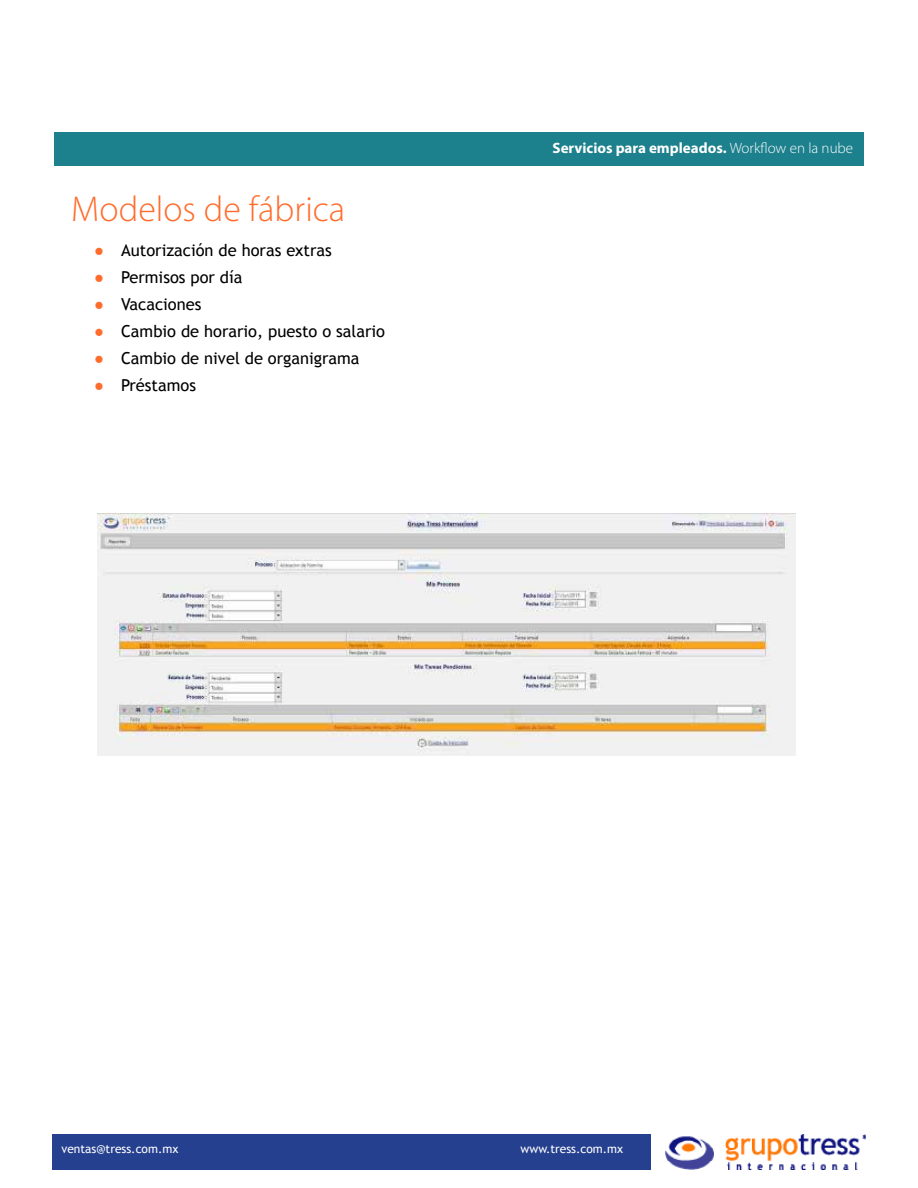
<style>
.page{position:relative;width:918px;height:1188px;background:#fff}
.page>*{position:absolute;margin:0;border:0;box-sizing:border-box;transform-origin:0 0}
.t1{font:300 36px "Myriad Pro";color:#ff6c2c}
.t2{font:16.5px "Trebuchet MS";color:#000}
.t3{font:700 15px "Myriad Pro";color:#fff}
.t4{font:12px "Trebuchet MS";color:#fff}
.s1{color:#ff6c2c}
.s2{font-weight:300}
</style>
<div class="page">
<div style="left:54px;top:132px;width:810px;height:34px;background:#1c808d"></div>
<img style="left:665px;top:1134px;width:201px;height:36px">
<div style="left:52px;top:1134px;width:599px;height:36px;background:#25408f"></div>
<img style="left:97px;top:514px;width:699px;height:241px">
<h1 class="t1" style="left:71px;top:188px;width:275px">Modelos de fábrica</h1>
<p class="t2" style="left:94px;top:241px;width:239px"><span class="s1">●</span> Autorización de horas extras</p>
<p class="t2" style="left:94px;top:268px;width:150px"><span class="s1">●</span> Permisos por día</p>
<p class="t2" style="left:94px;top:295px;width:109px"><span class="s1">●</span> Vacaciones</p>
<p class="t2" style="left:94px;top:322px;width:292px"><span class="s1">●</span> Cambio de horario, puesto o salario</p>
<p class="t2" style="left:94px;top:349px;width:267px"><span class="s1">●</span> Cambio de nivel de organigrama</p>
<p class="t2" style="left:94px;top:376px;width:103px"><span class="s1">●</span> Préstamos</p>
<p class="t3" style="left:552px;top:138px;width:302px">Servicios para empleados. <span class="s2">Workflow en la nube</span></p>
<p class="t4" style="left:62px;top:1141px;width:118px">ventas@tress.com.mx</p>
<p class="t4" style="left:520px;top:1141px;width:104px">www.tress.com.mx</p>
</div>
